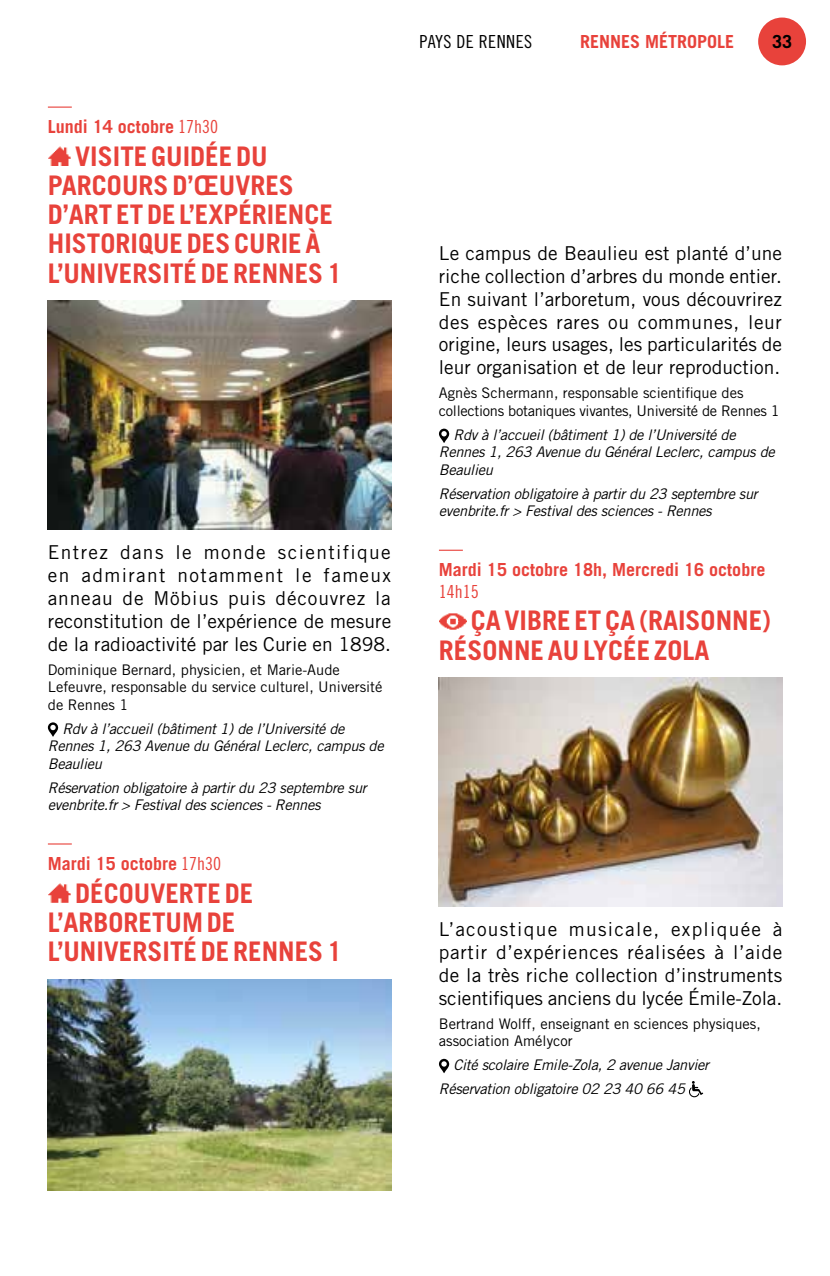
<style>
.page{position:relative;width:830px;height:1276px;background:#fff}
.page>*{position:absolute;margin:0;border:0;box-sizing:border-box;transform-origin:0 0}
.t1{font:700 27px/29.2px "Trade Gothic LT Std";color:#e8423b}
.t2{font:19.12px/22.9px "Trade Gothic LT Std";color:#000;text-align:justify}
.t3{font:700 18px "Trade Gothic LT Std";color:#e8423b}
.t4{font:18px "Trade Gothic LT Std Cn 18";letter-spacing:.025em;color:#000}
.t5{font:18px "Trade Gothic LT Std Cn 18";color:#e8423b}
.t6{font:700 18px "Trade Gothic LT Std";color:#000}
.t7{font:italic 14.62px/17.6px "Trade Gothic LT Std";letter-spacing:-.02em;color:#000}
.t8{font:14.62px/17.6px "Trade Gothic LT Std";color:#000}
.t9{font:14.62px/17.6px "Trade Gothic LT Std";letter-spacing:-.02em;color:#000}
.s1{font-family:"Trade Gothic LT Std Cn 18";font-weight:400}
</style>
<div class="page">
<div style="left:757px;top:18px;width:48px;height:47px;background:#e8423b;border-radius:50%"></div>
<svg style="left:48px;top:107px;width:24px;height:1px"></svg>
<svg style="left:48px;top:843px;width:24px;height:1px"></svg>
<img style="left:48px;top:146px;width:23px;height:20px">
<img style="left:48px;top:301px;width:343px;height:228px">
<svg style="left:48px;top:722px;width:11px;height:15px"></svg>
<img style="left:48px;top:883px;width:23px;height:19px">
<img style="left:48px;top:979px;width:343px;height:211px">
<svg style="left:439px;top:550px;width:23px;height:1px"></svg>
<svg style="left:439px;top:428px;width:10px;height:15px"></svg>
<img style="left:439px;top:613px;width:27px;height:17px">
<img style="left:438px;top:678px;width:343px;height:228px">
<svg style="left:439px;top:1058px;width:10px;height:15px"></svg>
<svg style="left:689px;top:1081px;width:13px;height:16px"></svg>
<p class="t3" style="left:48px;top:116px;width:171px">Lundi 14 octobre <span class="s1">17h30</span></p>
<h1 class="t1" style="left:48px;top:141px;width:295px;text-indent:27px">VISITE GUIDÉE DU<br>PARCOURS D’ŒUVRES<br>D’ART ET DE L’EXPÉRIENCE<br>HISTORIQUE DES CURIE À<br>L’UNIVERSITÉ DE RENNES 1</h1>
<p class="t2" style="left:48px;top:540px;width:345px">Entrez dans le monde scientifique en admirant notamment le fameux anneau de Möbius puis découvrez la reconstitution de l’expérience de mesure de la radioactivité par les Curie en 1898.</p>
<p class="t8" style="left:48px;top:660px;width:336px">Dominique Bernard, physicien, et Marie-Aude<br>Lefeuvre, responsable du service culturel, Université de Rennes 1</p>
<p class="t7" style="left:48px;top:720px;width:337px;text-indent:15px">Rdv à l’accueil (bâtiment 1) de l’Université de<br>Rennes 1, 263 Avenue du Général Leclerc, campus de<br>Beaulieu</p>
<p class="t7" style="left:48px;top:779px;width:320px">Réservation obligatoire à partir du 23 septembre sur evenbrite.fr &gt; Festival des sciences - Rennes</p>
<p class="t3" style="left:48px;top:852px;width:174px">Mardi 15 octobre <span class="s1">17h30</span></p>
<h1 class="t1" style="left:48px;top:878px;width:295px;text-indent:27px">DÉCOUVERTE DE<br>L’ARBORETUM DE<br>L’UNIVERSITÉ DE RENNES 1</h1>
<p class="t4" style="left:419px;top:31px;width:114px">PAYS DE RENNES</p>
<p class="t3" style="left:579px;top:30px;width:156px">RENNES MÉTROPOLE</p>
<p class="t6" style="left:771px;top:30px;width:22px">33</p>
<p class="t2" style="left:438px;top:241px;width:344px">Le campus de Beaulieu est planté d’une riche collection d’arbres du monde entier.<br>En suivant l’arboretum, vous découvrirez des espèces rares ou communes, leur origine, leurs usages, les particularités de leur organisation et de leur reproduction.</p>
<p class="t9" style="left:438px;top:384px;width:342px">Agnès Schermann, responsable scientifique des collections botaniques vivantes, Université de Rennes 1</p>
<p class="t7" style="left:438px;top:426px;width:337px;text-indent:15px">Rdv à l’accueil (bâtiment 1) de l’Université de<br>Rennes 1, 263 Avenue du Général Leclerc, campus de<br>Beaulieu</p>
<p class="t7" style="left:438px;top:485px;width:320px">Réservation obligatoire à partir du 23 septembre sur evenbrite.fr &gt; Festival des sciences - Rennes</p>
<p class="t3" style="left:438px;top:559px;width:328px">Mardi 15 octobre 18h, Mercredi 16 octobre</p>
<p class="t5" style="left:438px;top:581px;width:41px">14h15</p>
<h1 class="t1" style="left:438px;top:606px;width:333px;text-indent:32px">ÇA VIBRE ET ÇA (RAISONNE)<br>RÉSONNE AU LYCÉE ZOLA</h1>
<p class="t2" style="left:438px;top:917px;width:345px">L’acoustique musicale, expliquée à partir d’expériences réalisées à l’aide de la très riche collection d’instruments scientifiques anciens du lycée Émile-Zola.</p>
<p class="t8" style="left:438px;top:1014px;width:323px">Bertrand Wolff, enseignant en sciences physiques, association Amélycor</p>
<p class="t7" style="left:438px;top:1053px;width:271px;line-height:23.8px;text-indent:15px">Cité scolaire Emile-Zola, 2 avenue Janvier<br>Réservation obligatoire 02 23 40 66 45</p>
</div>
